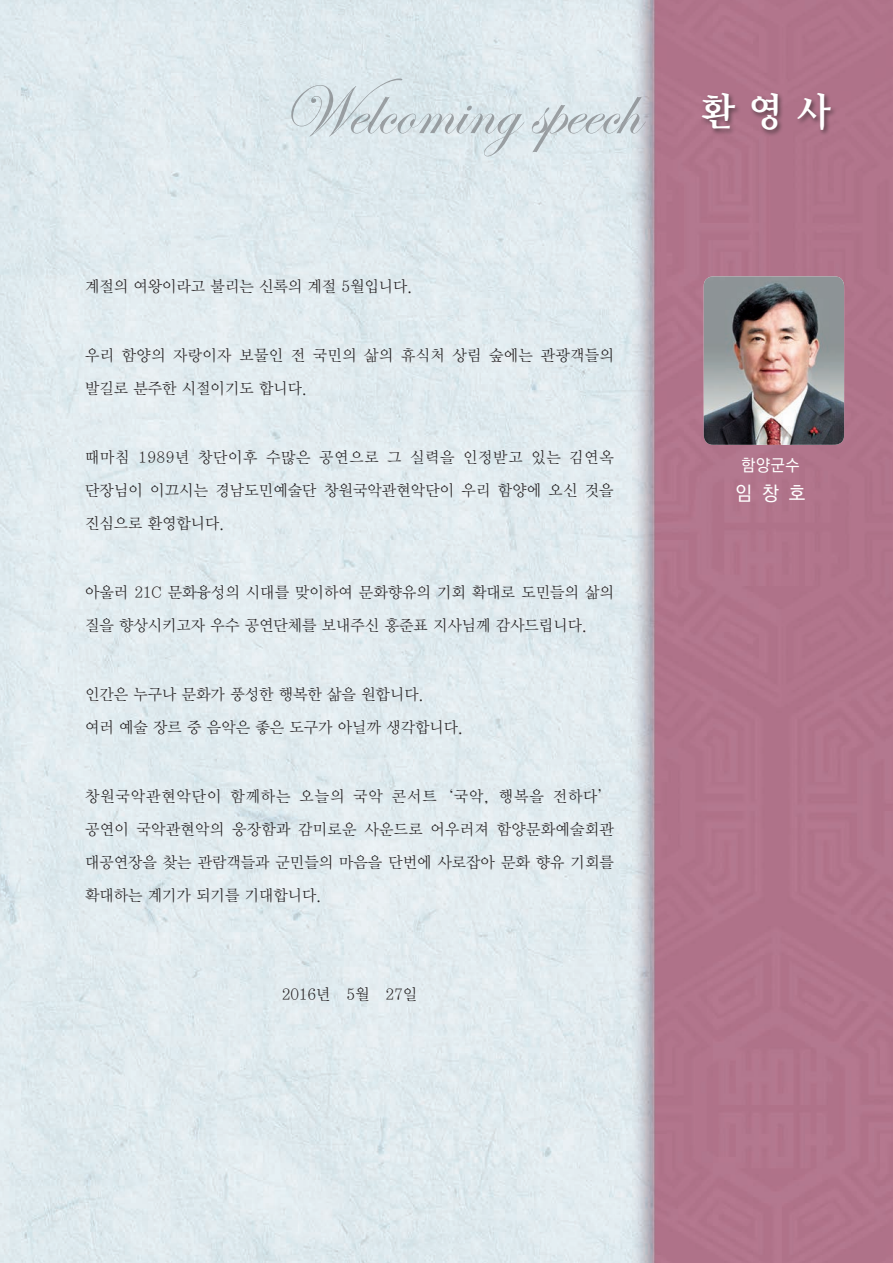
<style>
.page{position:relative;width:893px;height:1263px;background:#fff}
.page>*{position:absolute;margin:0;border:0;box-sizing:border-box;transform-origin:0 0}
.t1{font:40.5px "YDI Chung M";color:#fff;scale:.95 1}
.t2{font:19.5px "YGO530";color:#fff;scale:.95 1}
.t3{font:16.5px "YGO530";color:#fff;scale:.95 1}
.t4{font:15.75px/33px "YDIY Mj O320";color:#231f20;text-align:justify}
.t5{font:15.75px/33px "YDIY Mj O320";letter-spacing:.02em;color:#231f20}
</style>
<div class="page">
<img style="left:0;top:0;width:893px;height:1263px">
<img style="left:704px;top:276px;width:140px;height:169px">
<div style="left:700px;top:91px;width:137px;height:46px;background:#231f20;opacity:.6"></div>
<svg style="left:291px;top:78px;width:355px;height:78px;background:#d5e0e4"></svg>
<p class="t4" style="left:85px;top:270px;width:330px">계절의 여왕이라고 불리는 신록의 계절 5월입니다.</p>
<p class="t5" style="left:85px;top:339px;width:530px">우리 함양의 자랑이자 보물인 전 국민의 삶의 휴식처 상림 숲에는 관광객들의 발길로 분주한 시절이기도 합니다.</p>
<p class="t4" style="left:85px;top:441px;width:530px">때마침 1989년 창단이후 수많은 공연으로 그 실력을 인정받고 있는 김연옥 단장님이 이끄시는 경남도민예술단 창원국악관현악단이 우리 함양에 오신 것을 진심으로 환영합니다.</p>
<p class="t4" style="left:85px;top:576px;width:530px">아울러 21C 문화융성의 시대를 맞이하여 문화향유의 기회 확대로 도민들의 삶의 질을 향상시키고자 우수 공연단체를 보내주신 홍준표 지사님께 감사드립니다.</p>
<p class="t4" style="left:85px;top:678px;width:380px">인간은 누구나 문화가 풍성한 행복한 삶을 원합니다.<br>여러 예술 장르 중 음악은 좋은 도구가 아닐까 생각합니다.</p>
<p class="t4" style="left:85px;top:780px;width:530px">창원국악관현악단이 함께하는 오늘의 국악 콘서트‘국악, 행복을 전하다’ 공연이 국악관현악의 웅장함과 감미로운 사운드로 어우러져 함양문화예술회관 대공연장을 찾는 관람객들과 군민들의 마음을 단번에 사로잡아 문화 향유 기회를 확대하는 계기가 되기를 기대합니다.</p>
<p class="t4" style="left:282px;top:978px;width:137px">2016년 5월 27일</p>
<h1 class="t1" style="left:699px;top:93px;width:139px">환 영 사</h1>
<p class="t3" style="left:741px;top:457px;width:63px">함양군수</p>
<p class="t2" style="left:735px;top:483px;width:75px">임 창 호</p>
</div>
